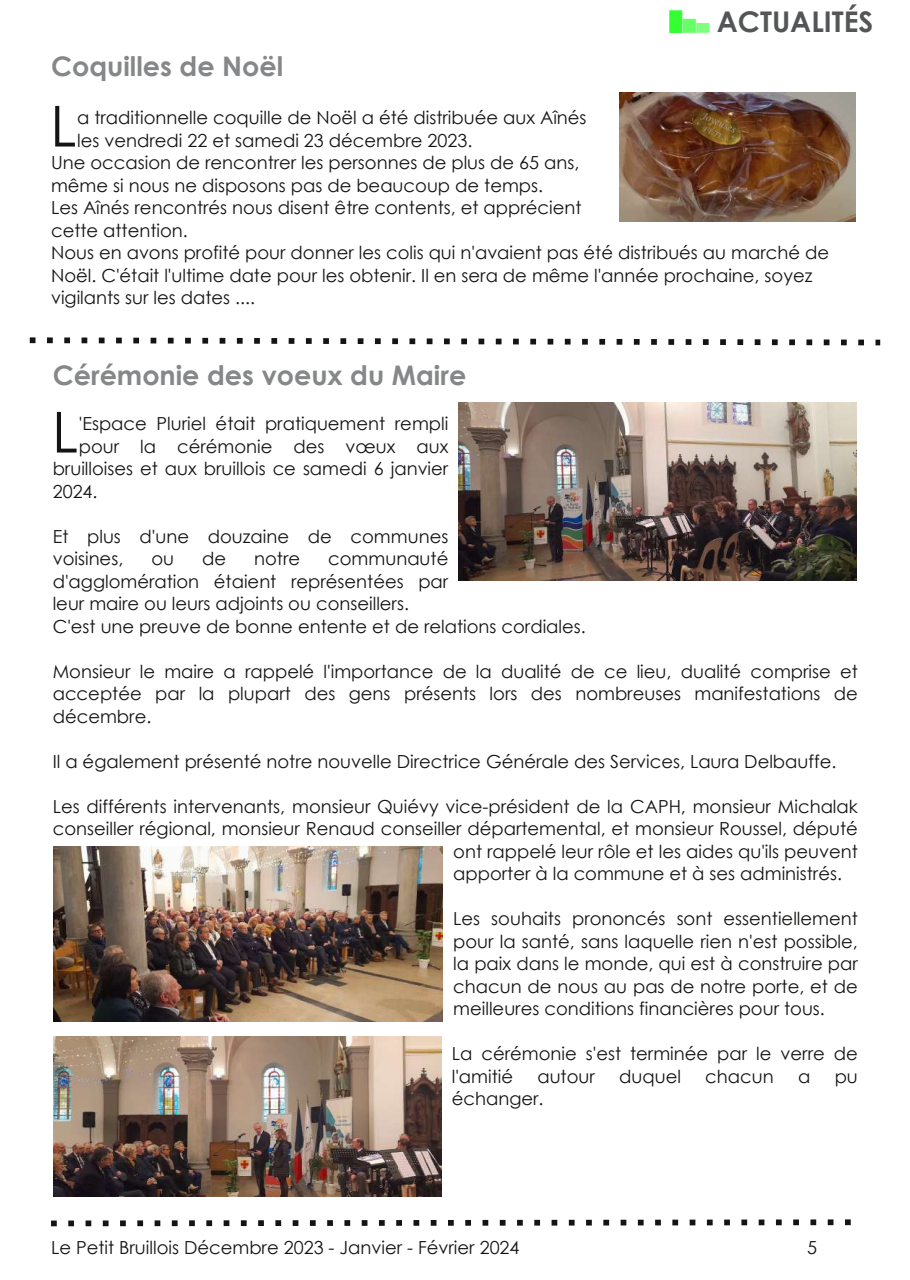
<style>
.page{position:relative;width:910px;height:1280px;background:#fff}
.page>*{position:absolute;margin:0;border:0;box-sizing:border-box;transform-origin:0 0}
.t1{font:56.55px "Century Gothic";color:#161413}
.t2{font:700 28.5px "Century Gothic";color:#545556}
.t3{font:700 27px "Century Gothic";color:#858788}
.t4{font:18px/22.5px "Century Gothic";color:#161413}
</style>
<div class="page">
<svg style="left:51px;top:1219px;width:800px;height:8px"></svg>
<div style="left:670px;top:11px;width:12px;height:21px;background:#3f3"></div>
<div style="left:669px;top:10px;width:13px;height:23px;border:1px solid #3f3"></div>
<div style="left:683px;top:19px;width:12px;height:13px;background:#6f6"></div>
<div style="left:683px;top:19px;width:13px;height:14px;border:1px solid #6f6"></div>
<div style="left:697px;top:24px;width:12px;height:8px;background:#7fff7f"></div>
<div style="left:696px;top:23px;width:13px;height:10px;border:1px solid #7fff7f"></div>
<img style="left:619px;top:92px;width:237px;height:129px">
<img style="left:459px;top:402px;width:397px;height:179px">
<img style="left:54px;top:846px;width:388px;height:175px">
<svg style="left:29px;top:337px;width:852px;height:9px"></svg>
<img style="left:54px;top:1036px;width:388px;height:160px">
<h2 class="t2" style="left:717px;top:3px;width:158px">ACTUALITÉS</h2>
<h3 class="t3" style="left:51px;top:49px;width:234px">Coquilles de Noël</h3>
<h1 class="t1" style="left:50px;top:90px;width:28px">L</h1>
<p class="t4" style="left:77px;top:106px;width:511px">a traditionnelle coquille de Noël a été distribuée aux Aînés</p>
<p class="t4" style="left:77px;top:128px;width:397px">les vendredi 22 et samedi 23 décembre 2023.</p>
<p class="t4" style="left:51px;top:151px;width:530px">Une occasion de rencontrer les personnes de plus de 65 ans,</p>
<p class="t4" style="left:51px;top:173px;width:494px">même si nous ne disposons pas de beaucoup de temps.</p>
<p class="t4" style="left:51px;top:196px;width:532px">Les Aînés rencontrés nous disent être contents, et apprécient</p>
<p class="t4" style="left:51px;top:218px;width:138px">cette attention.</p>
<p class="t4" style="left:51px;top:241px;width:780px">Nous en avons profité pour donner les colis qui n'avaient pas été distribués au marché de</p>
<p class="t4" style="left:51px;top:263px;width:763px">Noël. C'était l'ultime date pour les obtenir. Il en sera de même l'année prochaine, soyez</p>
<p class="t4" style="left:51px;top:286px;width:206px">vigilants sur les dates ....</p>
<h3 class="t3" style="left:53px;top:358px;width:415px">Cérémonie des voeux du Maire</h3>
<h1 class="t1" style="left:52px;top:396px;width:28px">L</h1>
<p class="t4" style="left:79px;top:412px;width:371px">'Espace Pluriel était pratiquement rempli</p>
<p class="t4" style="left:79px;top:434px;width:371px">pour la cérémonie des vœux aux</p>
<p class="t4" style="left:53px;top:457px;width:397px">bruilloises et aux bruillois ce samedi 6 janvier</p>
<p class="t4" style="left:53px;top:479px;width:46px">2024.</p>
<p class="t4" style="left:53px;top:524px;width:397px">Et plus d'une douzaine de communes voisines,</p>
<p class="t4" style="left:53px;top:547px;width:535px;text-indent:275px">communauté d'agglomération étaient représentées par<br>leur maire ou leurs adjoints ou conseillers.<br>C'est une preuve de bonne entente et de relations cordiales.</p>
<p class="t4" style="left:53px;top:659px;width:807px;text-align:justify">Monsieur le maire a rappelé l'importance de la dualité de ce lieu, dualité comprise et acceptée par la plupart des gens présents lors des nombreuses manifestations de décembre.</p>
<p class="t4" style="left:53px;top:749px;width:785px">Il a également présenté notre nouvelle Directrice Générale des Services, Laura Delbauffe.</p>
<p class="t4" style="left:53px;top:794px;width:807px">Les différents intervenants, monsieur Quiévy vice-président de la CAPH, monsieur Michalak</p>
<p class="t4" style="left:53px;top:817px;width:807px">conseiller régional, monsieur Renaud conseiller départemental, et monsieur Roussel, député</p>
<p class="t4" style="left:453px;top:839px;width:406px">ont rappelé leur rôle et les aides qu'ils peuvent</p>
<p class="t4" style="left:453px;top:862px;width:390px">apporter à la commune et à ses administrés.</p>
<p class="t4" style="left:453px;top:907px;width:406px;text-align:justify">Les souhaits prononcés sont essentiellement pour la santé, sans laquelle rien n'est possible, la paix dans le monde, qui est à construire par chacun de nous au pas de notre porte, et de meilleures conditions financières pour tous.</p>
<p class="t4" style="left:452px;top:1042px;width:408px">La cérémonie s'est terminée par le verre de l'amitié</p>
<p class="t4" style="left:151px;top:547px;width:24px">ou</p>
<p class="t4" style="left:202px;top:547px;width:26px">de</p>
<p class="t4" style="left:254px;top:547px;width:47px">notre</p>
<p class="t4" style="left:537px;top:1064px;width:59px">autour</p>
<p class="t4" style="left:619px;top:1064px;width:63px">duquel</p>
<p class="t4" style="left:705px;top:1064px;width:70px">chacun</p>
<p class="t4" style="left:798px;top:1064px;width:14px">a</p>
<p class="t4" style="left:835px;top:1064px;width:25px">pu</p>
<p class="t4" style="left:452px;top:1087px;width:93px">échanger.</p>
<p class="t4" style="left:51px;top:1235px;width:470px">Le Petit Bruillois Décembre 2023 - Janvier - Février 2024</p>
<p class="t4" style="left:807px;top:1235px;width:11px">5</p>
</div>
